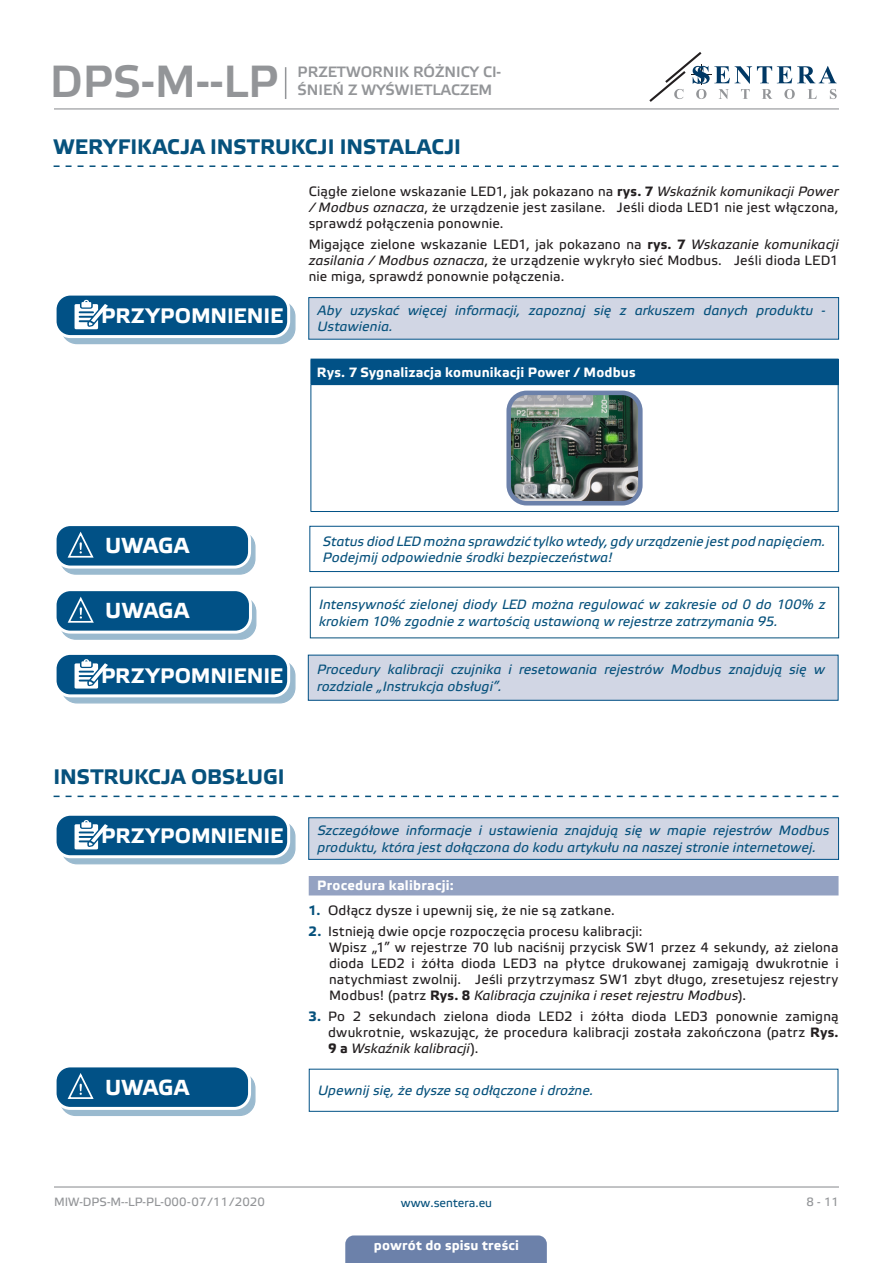
<style>
.page{position:relative;width:893px;height:1263px;background:#fff}
.page>*{position:absolute;margin:0;border:0;box-sizing:border-box;transform-origin:0 0}
.t1{font:45px "Etelka Medium Pro";color:#939598}
.t2{font:700 21.75px "Etelka Text Pro";letter-spacing:.005em;color:#fff}
.t3{font:700 21px "Etelka Text Pro";color:#06517c}
.t4{font:700 21px "Etelka Text Pro";letter-spacing:-.005em;color:#fff}
.t5{font:15px "Etelka Medium Pro";color:#939598}
.attention{font:italic 13.5px/16.2px "Etelka Text Pro";letter-spacing:.01em;color:#06517c}
.Numbering{font:13.5px/16.2px "Etelka Text Pro";letter-spacing:.015em;color:#231f20;text-align:justify}
.bullet{font:13.5px/16.2px "Etelka Text Pro";letter-spacing:.015em;color:#231f20;text-align:justify}
.table_text{font:700 13.5px "Etelka Text Pro";letter-spacing:.015em;color:#fff}
.Number-roman{font:700 13.5px "Etelka Text Pro";letter-spacing:.02em;color:#fff}
.t6{font:12px "Etelka Text Pro";color:#939598}
.t7{font:12px "Etelka Text Pro";color:#06517c}
.s1{font-weight:700}
.s2{font-style:italic}
.s3{font-weight:700;color:#06517c}
</style>
<div class="page">
<hr style="left:54px;top:108px;width:785px;height:1px;background:#939598">
<hr style="left:54px;top:1186px;width:785px;height:1px;background:#939598">
<svg style="left:649px;top:52px;width:188px;height:50px"></svg>
<div style="left:345px;top:1235px;width:202px;height:28px;background:#6c81aa"></div>
<svg style="left:54px;top:165px;width:784px;height:2px"></svg>
<svg style="left:54px;top:796px;width:784px;height:1px"></svg>
<div style="left:309px;top:876px;width:529px;height:19px;background:#94a2c2"></div>
<div style="left:62px;top:301px;width:233px;height:43px;background:#9abacf;border-radius:15px"></div>
<div style="left:61px;top:300px;width:235px;height:44px;border:1px solid #015186;border-radius:15px"></div>
<div style="left:55px;top:294px;width:234px;height:43px;background:#015186;border-radius:15px"></div>
<div style="left:54px;top:293px;width:236px;height:45px;border:3px solid #fff;border-radius:15px"></div>
<svg style="left:75px;top:300px;width:39px;height:37px"></svg>
<div style="left:309px;top:298px;width:530px;height:41px;background:#d1d6e4"></div>
<div style="left:308px;top:297px;width:531px;height:43px;border:1px solid #015186"></div>
<div style="left:311px;top:359px;width:527px;height:26px;background:#015186"></div>
<svg style="left:310px;top:359px;width:1px;height:25px"></svg>
<svg style="left:838px;top:359px;width:1px;height:25px"></svg>
<hr style="left:310px;top:384px;width:528px;height:1px;background:#015186">
<hr style="left:310px;top:385px;width:1px;height:126px;background:#015186">
<hr style="left:838px;top:385px;width:1px;height:126px;background:#015186">
<hr style="left:310px;top:511px;width:528px;height:1px;background:#015186">
<img style="left:511px;top:396px;width:127px;height:104px">
<div style="left:506px;top:391px;width:137px;height:114px;border:4px solid #6c81aa;border-radius:18px"></div>
<svg style="left:60px;top:532px;width:195px;height:42px"></svg>
<div style="left:60px;top:531px;width:196px;height:44px;border:1px solid #015186;border-radius:15px"></div>
<div style="left:55px;top:525px;width:195px;height:42px;background:#015186;border-radius:15px"></div>
<div style="left:54px;top:523px;width:197px;height:45px;border:3px solid #fff;border-radius:15px"></div>
<svg style="left:66px;top:531px;width:38px;height:37px"></svg>
<div style="left:309px;top:526px;width:530px;height:46px;border:1px solid #015186"></div>
<div style="left:60px;top:597px;width:196px;height:42px;background:#9abacf;border-radius:15px"></div>
<div style="left:60px;top:596px;width:196px;height:44px;border:1px solid #015186;border-radius:15px"></div>
<div style="left:55px;top:590px;width:195px;height:42px;background:#015186;border-radius:15px"></div>
<div style="left:54px;top:588px;width:198px;height:46px;border:3px solid #fff;border-radius:15px"></div>
<svg style="left:66px;top:596px;width:38px;height:37px"></svg>
<svg style="left:62px;top:660px;width:233px;height:43px"></svg>
<div style="left:61px;top:660px;width:235px;height:43px;border:1px solid #015186;border-radius:15px"></div>
<div style="left:55px;top:653px;width:234px;height:43px;background:#015186;border-radius:15px"></div>
<div style="left:54px;top:652px;width:236px;height:45px;border:3px solid #fff;border-radius:15px"></div>
<svg style="left:75px;top:659px;width:39px;height:38px"></svg>
<div style="left:308px;top:655px;width:530px;height:45px;background:#d1d6e4"></div>
<div style="left:308px;top:655px;width:530px;height:46px;border:1px solid #015186"></div>
<svg style="left:62px;top:821px;width:233px;height:43px"></svg>
<div style="left:61px;top:821px;width:235px;height:43px;border:1px solid #015186;border-radius:15px"></div>
<div style="left:55px;top:814px;width:234px;height:43px;background:#015186;border-radius:15px"></div>
<div style="left:54px;top:813px;width:236px;height:45px;border:3px solid #fff;border-radius:15px"></div>
<svg style="left:75px;top:820px;width:39px;height:37px"></svg>
<div style="left:309px;top:818px;width:529px;height:41px;background:#d1d6e4"></div>
<div style="left:308px;top:817px;width:531px;height:43px;border:1px solid #015186"></div>
<div style="left:60px;top:1073px;width:195px;height:42px;background:#9abacf;border-radius:15px"></div>
<div style="left:60px;top:1072px;width:196px;height:44px;border:1px solid #015186;border-radius:15px"></div>
<div style="left:55px;top:1066px;width:195px;height:42px;background:#015186;border-radius:15px"></div>
<div style="left:54px;top:1064px;width:197px;height:46px;border:3px solid #fff;border-radius:15px"></div>
<svg style="left:66px;top:1073px;width:38px;height:36px"></svg>
<div style="left:309px;top:1069px;width:529px;height:43px;border:1px solid #015186"></div>
<hr style="left:285px;top:67px;width:1px;height:32px;background:#939598">
<h1 class="t1" style="left:50px;top:57px;width:230px">DPS-M--LP</h1>
<p class="t5" style="left:298px;top:64px;width:205px">PRZETWORNIK RÓŻNICY CI-</p>
<p class="t5" style="left:298px;top:82px;width:196px">ŚNIEŃ Z WYŚWIETLACZEM</p>
<p class="t3" style="left:54px;top:135px;width:409px">WERYFIKACJA INSTRUKCJI INSTALACJI</p>
<p class="bullet" style="left:309px;top:184px;width:531px">Ciągłe zielone wskazanie LED1, jak pokazano na <span class="s1">rys. 7</span> <span class="s2">Wskaźnik komunikacji Power / Modbus oznacza</span>, że urządzenie jest zasilane. Jeśli dioda LED1 nie jest włączona, sprawdź połączenia ponownie.</p>
<p class="bullet" style="left:309px;top:237px;width:531px">Migające zielone wskazanie LED1, jak pokazano na <span class="s1">rys. 7</span> <span class="s2">Wskazanie komunikacji zasilania / Modbus oznacza</span>, że urządzenie wykryło sieć Modbus. Jeśli dioda LED1 nie miga, sprawdź ponownie połączenia.</p>
<p class="t4" style="left:101px;top:305px;width:184px">PRZYPOMNIENIE</p>
<p class="attention" style="left:318px;top:303px;width:509px">Aby uzyskać więcej informacji, zapoznaj się z arkuszem danych produktu -<br>Ustawienia.</p>
<p class="table_text" style="left:317px;top:365px;width:320px">Rys. 7 Sygnalizacja komunikacji Power / Modbus</p>
<p class="t2" style="left:105px;top:534px;width:86px">UWAGA</p>
<p class="attention" style="left:323px;top:534px;width:504px">Status diod LED można sprawdzić tylko wtedy, gdy urządzenie jest pod napięciem.<br>Podejmij odpowiednie środki bezpieczeństwa!</p>
<p class="t2" style="left:105px;top:599px;width:86px">UWAGA</p>
<p class="attention" style="left:319px;top:597px;width:508px">Intensywność zielonej diody LED można regulować w zakresie od 0 do 100% z krokiem 10% zgodnie z wartością ustawioną w rejestrze zatrzymania 95.</p>
<p class="t4" style="left:101px;top:664px;width:184px">PRZYPOMNIENIE</p>
<p class="attention" style="left:317px;top:662px;width:509px">Procedury kalibracji czujnika i resetowania rejestrów Modbus znajdują się w rozdziale „Instrukcja obsługi”.</p>
<p class="t3" style="left:54px;top:765px;width:233px">INSTRUKCJA OBSŁUGI</p>
<p class="t4" style="left:101px;top:824px;width:184px">PRZYPOMNIENIE</p>
<p class="attention" style="left:318px;top:823px;width:514px">Szczegółowe informacje i ustawienia znajdują się w mapie rejestrów Modbus produktu, która jest dołączona do kodu artykułu na naszej stronie internetowej.</p>
<p class="Number-roman" style="left:317px;top:878px;width:138px">Procedura kalibracji:</p>
<p class="Numbering" style="left:309px;top:903px;width:308px"><span class="s3">1.</span> Odłącz dysze i upewnij się, że nie są zatkane.</p>
<p class="Numbering" style="left:309px;top:924px;width:335px"><span class="s3">2.</span> Istnieją dwie opcje rozpoczęcia procesu kalibracji:</p>
<p class="Numbering" style="left:329px;top:940px;width:511px">Wpisz „1” w rejestrze 70 lub naciśnij przycisk SW1 przez 4 sekundy, aż zielona dioda LED2 i żółta dioda LED3 na płytce drukowanej zamigają dwukrotnie i natychmiast zwolnij. Jeśli przytrzymasz SW1 zbyt długo, zresetujesz rejestry Modbus! (patrz <span class="s1">Rys. 8</span> <span class="s2">Kalibracja czujnika i reset rejestru Modbus</span>).</p>
<p class="Numbering" style="left:328px;top:1009px;width:512px;text-indent:-20px"><span class="s3">3.</span> Po 2 sekundach zielona dioda LED2 i żółta dioda LED3 ponownie zamigną dwukrotnie, wskazując, że procedura kalibracji została zakończona (patrz <span class="s1">Rys.<br>9 a</span> <span class="s2">Wskaźnik kalibracji</span>).</p>
<p class="t2" style="left:105px;top:1075px;width:86px">UWAGA</p>
<p class="attention" style="left:318px;top:1083px;width:277px">Upewnij się, że dysze są odłączone i drożne.</p>
<p class="t6" style="left:54px;top:1195px;width:212px">MIW-DPS-M--LP-PL-000 - 07 / 11 / 2020</p>
<p class="t7" style="left:401px;top:1196px;width:93px">www.sentera.eu</p>
<p class="t6" style="left:806px;top:1195px;width:34px">8 - 11</p>
<p class="table_text" style="left:374px;top:1238px;width:147px">powrót do spisu treści</p>
</div>
